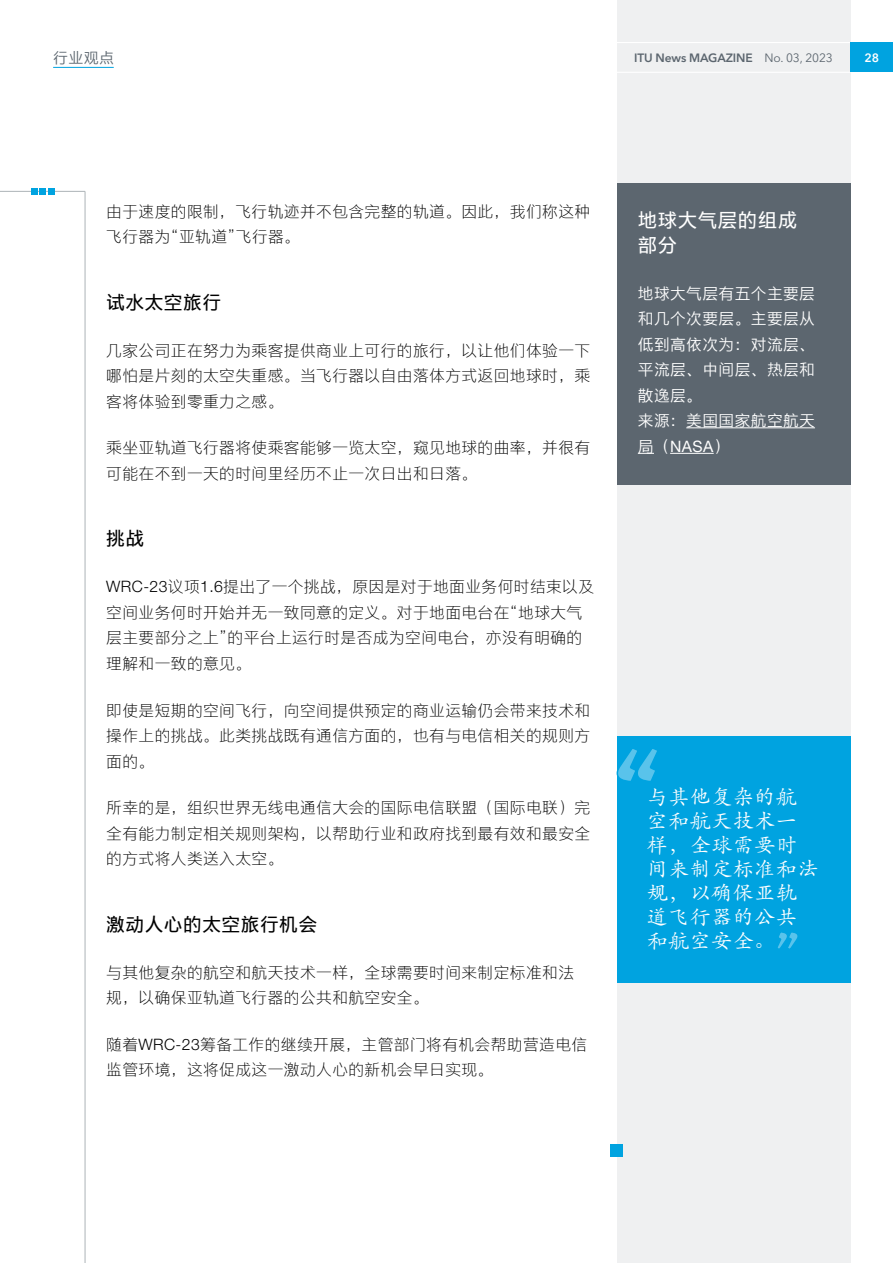
<style>
.page{position:relative;width:893px;height:1263px;background:#fff}
.page>*{position:absolute;margin:0;border:0;box-sizing:border-box;transform-origin:0 0}
.t1{font:21px/24px "ST Kaiti";letter-spacing:.025em;color:#fff}
.t2{font:19.5px/25.5px "M Ying Hei PRC W5";letter-spacing:.025em;color:#fff}
.t3{font:18.75px "M Ying Hei PRC W5";letter-spacing:.025em;color:#000}
.t4{font:15.75px/25.5px "M Ying Hei PRC W3";letter-spacing:.025em;color:#000}
.t5{font:15.75px/25.5px "M Ying Hei PRC W4";letter-spacing:.025em;color:#fff}
.t6{font:15px "M Ying Hei PRC W4";color:#5c666f}
.t7{font:600 12px "Avenir Next LT Pro";letter-spacing:-.01em;color:#5c666f}
.t8{font:600 12px "Avenir Next LT Pro";color:#fff}
.s1{font-weight:400}
</style>
<div class="page">
<div style="left:617px;top:0;width:233px;height:1263px;background:#eff0f1"></div>
<div style="left:617px;top:183px;width:233px;height:103px;background:#5c666f"></div>
<div style="left:617px;top:266px;width:233px;height:168px;background:#5c666f"></div>
<div style="left:617px;top:394px;width:233px;height:91px;background:#5c666f"></div>
<hr style="left:686px;top:427px;width:129px;height:1px;background:#fff">
<svg style="left:638px;top:453px;width:16px;height:1px"></svg>
<hr style="left:670px;top:453px;width:44px;height:1px;background:#fff">
<div style="left:617px;top:736px;width:233px;height:246px;background:#00a3e0"></div>
<svg style="left:777px;top:932px;width:21px;height:17px"></svg>
<svg style="left:616px;top:749px;width:41px;height:32px"></svg>
<hr style="left:617px;top:72px;width:233px;height:1px;background:#fff">
<hr style="left:617px;top:42px;width:233px;height:1px;background:#fff">
<hr style="left:85px;top:191px;width:1px;height:1072px;background:#adb3b7">
<div style="left:850px;top:43px;width:43px;height:29px;background:#00a3e0"></div>
<hr style="left:53px;top:67px;width:61px;height:1px;background:#00a3e0">
<hr style="left:0;top:191px;width:85px;height:1px;background:#adb3b7">
<div style="left:31px;top:188px;width:6px;height:7px;background:#00a3e0"></div>
<div style="left:39px;top:188px;width:7px;height:7px;background:#00a3e0"></div>
<div style="left:48px;top:188px;width:6px;height:7px;background:#00a3e0"></div>
<div style="left:610px;top:1144px;width:13px;height:13px;background:#00a3e0"></div>
<p class="t6" style="left:53px;top:48px;width:62px">行业观点</p>
<p class="t7" style="left:634px;top:50px;width:200px">ITU News MAGAZINE <span class="s1">No. 03, 2023</span></p>
<p class="t8" style="left:864px;top:50px;width:16px">28</p>
<p class="t4" style="left:106px;top:198px;width:485px">由于速度的限制，飞行轨迹并不包含完整的轨道。因此，我们称这种飞行器为“亚轨道”飞行器。</p>
<p class="t3" style="left:106px;top:291px;width:116px">试水太空旅行</p>
<p class="t4" style="left:106px;top:337px;width:485px;text-align:justify">几家公司正在努力为乘客提供商业上可行的旅行，以让他们体验一下哪怕是片刻的太空失重感。当飞行器以自由落体方式返回地球时，乘客将体验到零重力之感。</p>
<p class="t4" style="left:106px;top:435px;width:485px">乘坐亚轨道飞行器将使乘客能够一览太空，窥见地球的曲率，并很有可能在不到一天的时间里经历不止一次日出和日落。</p>
<p class="t3" style="left:106px;top:527px;width:39px">挑战</p>
<p class="t4" style="left:106px;top:574px;width:489px">WRC-23议项1.6提出了一个挑战，原因是对于地面业务何时结束以及空间业务何时开始并无一致同意的定义。对于地面电台在“地球大气层主要部分之上”的平台上运行时是否成为空间电台，亦没有明确的理解和一致的意见。</p>
<p class="t4" style="left:106px;top:697px;width:485px;text-align:justify">即使是短期的空间飞行，向空间提供预定的商业运输仍会带来技术和操作上的挑战。此类挑战既有通信方面的，也有与电信相关的规则方面的。</p>
<p class="t4" style="left:106px;top:795px;width:485px;text-align:justify">所幸的是，组织世界无线电通信大会的国际电信联盟（国际电联）完全有能力制定相关规则架构，以帮助行业和政府找到最有效和最安全的方式将人类送入太空。</p>
<p class="t3" style="left:106px;top:913px;width:212px">激动人心的太空旅行机会</p>
<p class="t4" style="left:106px;top:959px;width:469px">与其他复杂的航空和航天技术一样，全球需要时间来制定标准和法规，以确保亚轨道飞行器的公共和航空安全。</p>
<p class="t4" style="left:106px;top:1031px;width:482px">随着WRC-23筹备工作的继续开展，主管部门将有机会帮助营造电信监管环境，这将促成这一激动人心的新机会早日实现。</p>
<p class="t2" style="left:638px;top:207px;width:161px">地球大气层的组成部分</p>
<p class="t5" style="left:638px;top:280px;width:179px">地球大气层有五个主要层和几个次要层。主要层从低到高依次为：对流层、平流层、中间层、热层和散逸层。<br>来源：美国国家航空航天局（NASA）</p>
<h1 class="t1" style="left:646px;top:784px;width:173px">与其他复杂的航空和航天技术一样，全球需要时间来制定标准和法规，以确保亚轨道飞行器的公共和航空安全。</h1>
</div>
